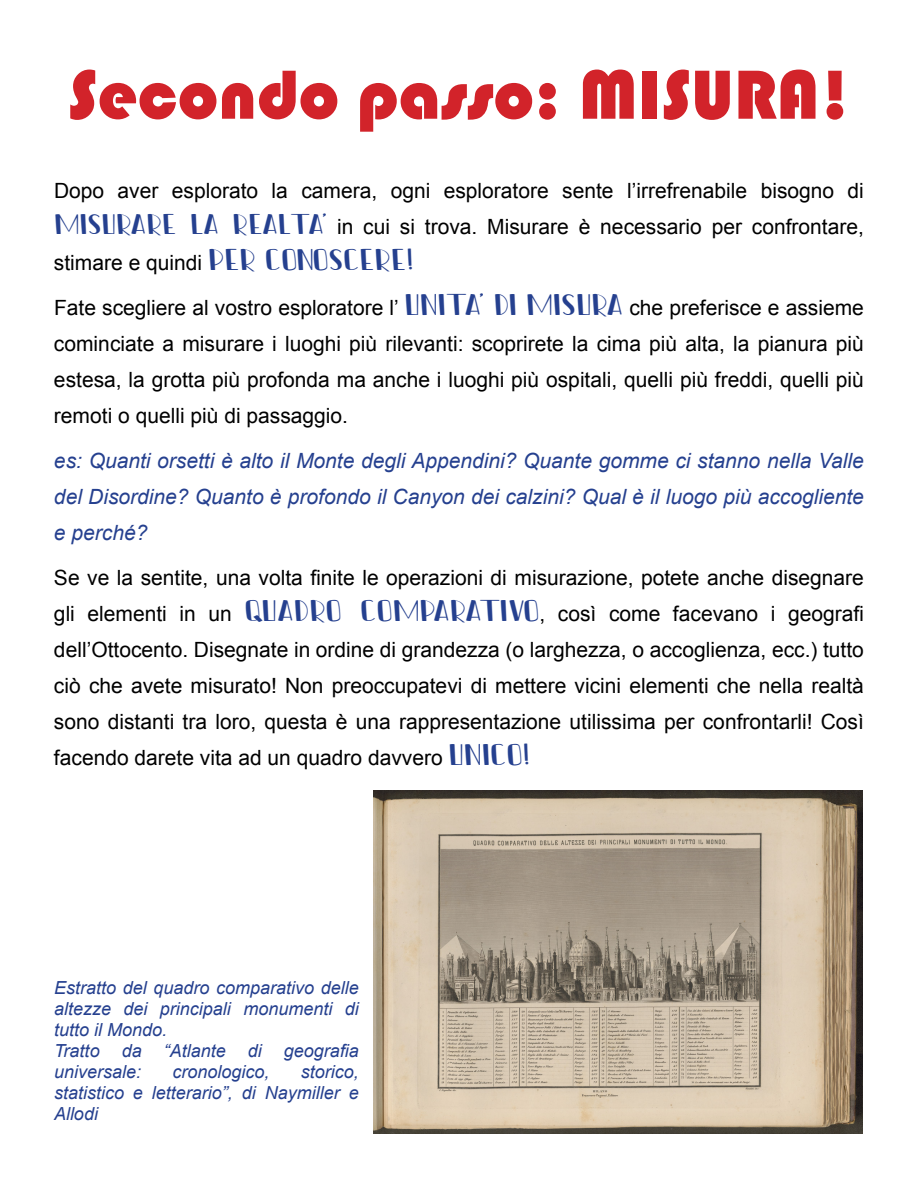
<style>
.page{position:relative;width:918px;height:1188px;background:#fff}
.page>*{position:absolute;margin:0;border:0;box-sizing:border-box;transform-origin:0 0}
.t1{font:72px "Bauhaus 93";color:#d2232a}
.t2{font:21px/36px "Arial";color:#000;text-align:justify}
.t3{font:italic 21px/36px "Arial";color:#25408f;text-align:justify}
.t4{font:italic 18px/21px "Arial";color:#25408f}
.s1{font-family:"The Carstenz";font-size:28.5px;color:#25408f}
.s2{font-family:"The Carstenz";font-size:30px;color:#25408f}
</style>
<div class="page">
<img style="left:374px;top:791px;width:489px;height:343px">
<h1 class="t1" style="left:68px;top:54px;width:784px">Secondo passo: MISURA!</h1>
<p class="t2" style="left:54px;top:173px;width:812px">Dopo aver esplorato la camera, ogni esploratore sente l’irrefrenabile bisogno di <span class="s1">MISURARE LA REALTÀ’</span> in cui si trova. Misurare è necessario per confrontare, stimare e quindi <span class="s2">PER CONOSCERE!</span></p>
<p class="t2" style="left:54px;top:290px;width:812px">Fate scegliere al vostro esploratore l’ <span class="s2">UNITÀ’ DI MISURA</span> che preferisce e assieme cominciate a misurare i luoghi più rilevanti: scoprirete la cima più alta, la pianura più estesa, la grotta più profonda ma anche i luoghi più ospitali, quelli più freddi, quelli più remoti o quelli più di passaggio.</p>
<p class="t3" style="left:54px;top:443px;width:811px">es: Quanti orsetti è alto il Monte degli Appendini? Quante gomme ci stanno nella Valle del Disordine? Quanto è profondo il Canyon dei calzini? Qual è il luogo più accogliente e perché?</p>
<p class="t2" style="left:54px;top:560px;width:812px">Se ve la sentite, una volta finite le operazioni di misurazione, potete anche disegnare gli elementi in un <span class="s2">QUADRO COMPARATIVO</span>, così come facevano i geografi dell’Ottocento. Disegnate in ordine di grandezza (o larghezza, o accoglienza, ecc.) tutto ciò che avete misurato! Non preoccupatevi di mettere vicini elementi che nella realtà sono distanti tra loro, questa è una rappresentazione utilissima per confrontarli! Così facendo darete vita ad un quadro davvero <span class="s2">UNICO!</span></p>
<p class="t4" style="left:54px;top:978px;width:306px">Estratto del quadro comparativo delle altezze dei principali monumenti di tutto il Mondo.<br>Tratto da “Atlante di geografia universale:</p>
<p class="t4" style="left:54px;top:1062px;width:306px;text-align:justify;text-indent:247px">storico, statistico e letterario”, di Naymiller e Allodi</p>
<p class="t4" style="left:172px;top:1062px;width:99px">cronologico,</p>
</div>
